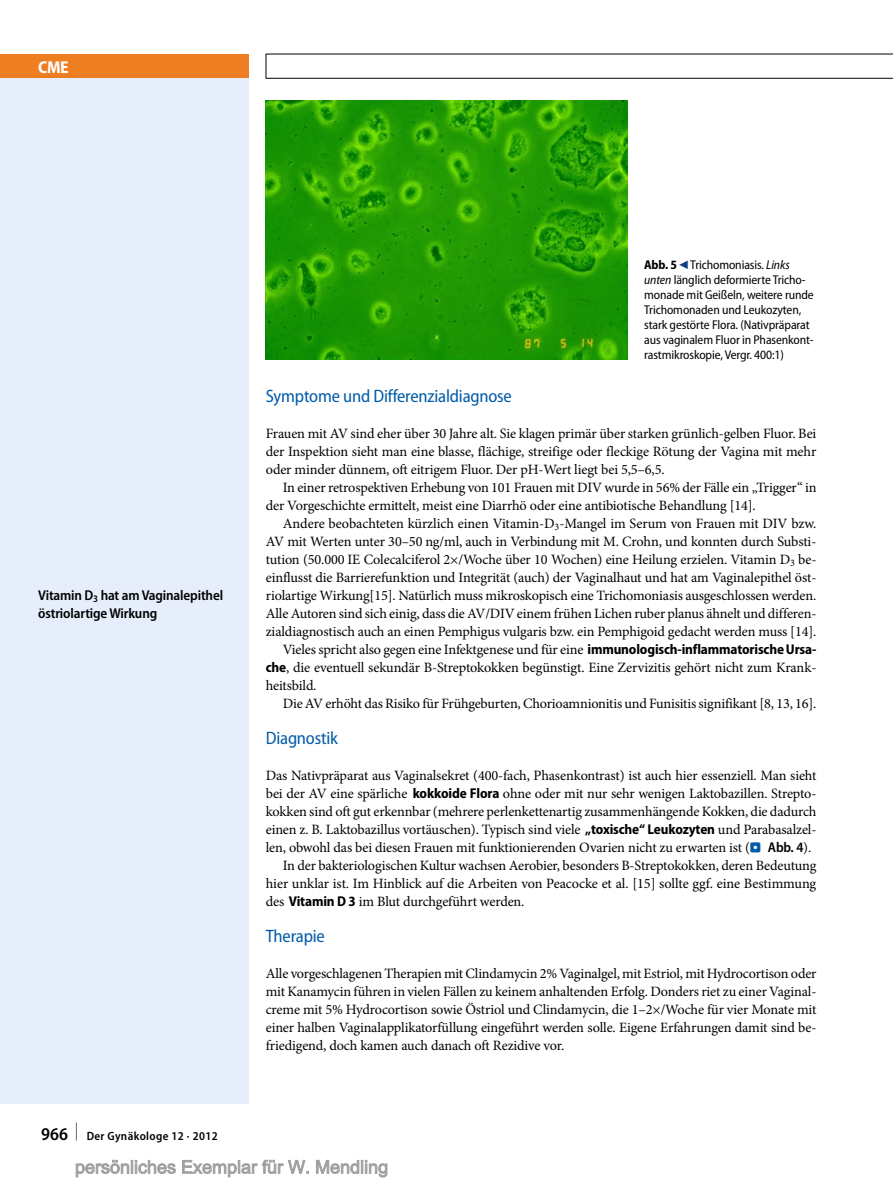
<style>
.page{position:relative;width:893px;height:1187px;background:#fff}
.page>*{position:absolute;margin:0;border:0;box-sizing:border-box;transform-origin:0 0}
.t1{font:semi-condensed 18px "Myriad Pro";letter-spacing:-.01em;color:#005ba9}
.t2{font:700 semi-condensed 17.25px "Myriad Pro";color:#fff}
.t3{font:14.25px/18px "Minion Pro";letter-spacing:-.01em;color:#000;text-align:justify}
.t4{font:600 semi-condensed 14.25px/18px "Myriad Pro";letter-spacing:-.01em;color:#000}
.t5{font:semi-condensed 12.75px/15px "Myriad Pro";letter-spacing:-.01em;color:#000}
.t6{font:600 semi-condensed 12px "Myriad Pro";letter-spacing:.03em;color:#000}
.s1{font-size:18px}
.s2{font-weight:700}
.s3{font-family:"S Buttons";font-stretch:normal;font-size:14.25px;color:#0f3b89}
.s4{font-style:italic}
.s5{font-family:"Myriad Pro";font-weight:700;font-stretch:semi-condensed}
.s6{font-family:"S Buttons";font-size:13.5px;color:#005ba9}
.s7{font-family:"Myriad Pro";font-weight:600;font-stretch:semi-condensed}
</style>
<div class="page">
<div style="left:0;top:78px;width:249px;height:1025px;background:#e5eefa"></div>
<div style="left:0;top:54px;width:249px;height:24px;background:#ef7d22"></div>
<svg style="left:266px;top:55px;width:1px;height:23px"></svg>
<hr style="left:266px;top:54px;width:627px;height:1px;background:#000">
<hr style="left:266px;top:78px;width:627px;height:1px;background:#000">
<img style="left:266px;top:100px;width:361px;height:259px">
<svg style="left:75px;top:1159px;width:313px;height:18px"></svg>
<p class="t2" style="left:38px;top:57px;width:32px">CME</p>
<p class="t4" style="left:38px;top:586px;width:186px">Vitamin D<sub>3</sub> hat am Vaginalepithel östriolartige Wirkung</p>
<p class="t6" style="left:41px;top:1129px;width:178px"><span class="s1">966 </span><sup>|</sup> Der Gynäkologe 12 · 2012</p>
<p class="t5" style="left:644px;top:257px;width:171px"><span class="s2">Abb. 5</span><span class="s3">9</span> Trichomoniasis. <span class="s4">Links unten</span> länglich deformierte Tricho&shy;monade mit Geißeln, weitere -runde Trichomonaden und Leukozyten, stark gestörte Flora. (Nativpräparat aus vaginalem Fluor in Phasenkont&shy;rastmikroskopie, Vergr. 400:1)</p>
<p class="t1" style="left:266px;top:386px;width:248px">Symptome und Differenzialdiagnose</p>
<p class="t3" style="left:266px;top:424px;width:552px">Frauen mit AV sind eher über 30 Jahre alt. Sie klagen primär über starken grünlich-gelben Fluor. Bei der Inspektion sieht man eine blasse, flächige, streifige oder fleckige Rötung der Vagina mit mehr oder minder dünnem, oft eitrigem Fluor. Der pH-Wert liegt bei 5,5–6,5.</p>
<p class="t3" style="left:266px;top:478px;width:552px;text-indent:17px">In einer retrospektiven Erhebung von 101 Frauen mit DIV wurde in 56% der Fälle ein „Trigger“ in der Vorgeschichte ermittelt, meist eine Diarrhö oder eine antibiotische Behandlung [14].</p>
<p class="t3" style="left:283px;top:514px;width:535px">Andere beobachteten kürzlich einen Vitamin-D<sub>3</sub>-Mangel im Serum von Frauen mit DIV bzw.</p>
<p class="t3" style="left:266px;top:532px;width:552px">AV mit Werten unter 30–50 ng/ml, auch in Verbindung mit M. Crohn, und konnten durch Substi-</p>
<p class="t3" style="left:266px;top:550px;width:552px">tution (50.000 IE Colecalciferol 2×/Woche über 10 Wochen) eine Heilung erzielen. Vitamin D<sub>3</sub> be-</p>
<p class="t3" style="left:266px;top:568px;width:552px">einflusst die Barrierefunktion und Integrität (auch) der Vaginalhaut und hat am Vaginalepithel öst-</p>
<p class="t3" style="left:266px;top:586px;width:552px">riolartige Wirkung[15]. Natürlich muss mikroskopisch eine Trichomoniasis ausgeschlossen werden.</p>
<p class="t3" style="left:266px;top:604px;width:552px">Alle Autoren sind sich einig, dass die AV/DIV einem frühen Lichen ruber planus ähnelt und differen-</p>
<p class="t3" style="left:266px;top:622px;width:552px">zialdiagnostisch auch an einen Pemphigus vulgaris bzw. ein Pemphigoid gedacht werden muss [14].</p>
<p class="t3" style="left:283px;top:640px;width:535px">Vieles spricht also gegen eine Infektgenese und für eine <span class="s5">immunologisch-inflammatorische Ursa-</span></p>
<p class="t3" style="left:266px;top:658px;width:552px"><span class="s5">che</span>, die eventuell sekundär B-Streptokokken begünstigt. Eine Zervizitis gehört nicht zum Krank-</p>
<p class="t3" style="left:266px;top:676px;width:52px">heitsbild.</p>
<p class="t3" style="left:283px;top:694px;width:535px">Die AV erhöht das Risiko für Frühgeburten, Chorioamnionitis und Funisitis signifikant [8, 13, 16].</p>
<p class="t1" style="left:266px;top:728px;width:74px">Diagnostik</p>
<p class="t3" style="left:266px;top:766px;width:552px">Das Nativpräparat aus Vaginalsekret (400-fach, Phasenkontrast) ist auch hier essenziell. Man sieht</p>
<p class="t3" style="left:266px;top:784px;width:552px">bei der AV eine spärliche <span class="s5">kokkoide Flora</span> ohne oder mit nur sehr wenigen Laktobazillen. Strepto-</p>
<p class="t3" style="left:266px;top:802px;width:552px">kokken sind oft gut erkennbar (mehrere perlenkettenartig zusammenhängende Kokken, die dadurch</p>
<p class="t3" style="left:266px;top:820px;width:552px">einen z. B. Laktobazillus vortäuschen). Typisch sind viele <span class="s5">„toxische“ Leukozyten</span> und Parabasalzel-</p>
<p class="t3" style="left:266px;top:838px;width:547px">len, obwohl das bei diesen Frauen mit funktionierenden Ovarien nicht zu erwarten ist (<span class="s6">.</span> <span class="s7">Abb. 4</span>).</p>
<p class="t3" style="left:283px;top:856px;width:535px">In der bakteriologischen Kultur wachsen Aerobier, besonders B-Streptokokken, deren Bedeutung</p>
<p class="t3" style="left:266px;top:874px;width:552px">hier unklar ist. Im Hinblick auf die Arbeiten von Peacocke et al. [15] sollte ggf. eine Bestimmung</p>
<p class="t3" style="left:266px;top:892px;width:260px">des <span class="s5">Vitamin D 3</span> im Blut durchgeführt werden.</p>
<p class="t1" style="left:266px;top:926px;width:61px">Therapie</p>
<p class="t3" style="left:266px;top:964px;width:552px">Alle vorgeschlagenen Therapien mit Clindamycin 2% Vaginalgel, mit Estriol, mit Hydrocortison oder mit Kanamycin führen in vielen Fällen zu keinem anhaltenden Erfolg. Donders riet zu einer Vaginal&shy;creme mit 5% Hydrocortison sowie Östriol und Clindamycin, die 1–2×/Woche für vier Monate mit einer halben Vaginalapplikatorfüllung eingeführt werden solle. Eigene Erfahrungen damit sind be&shy;friedigend, doch kamen auch danach oft Rezidive vor.</p>
</div>
